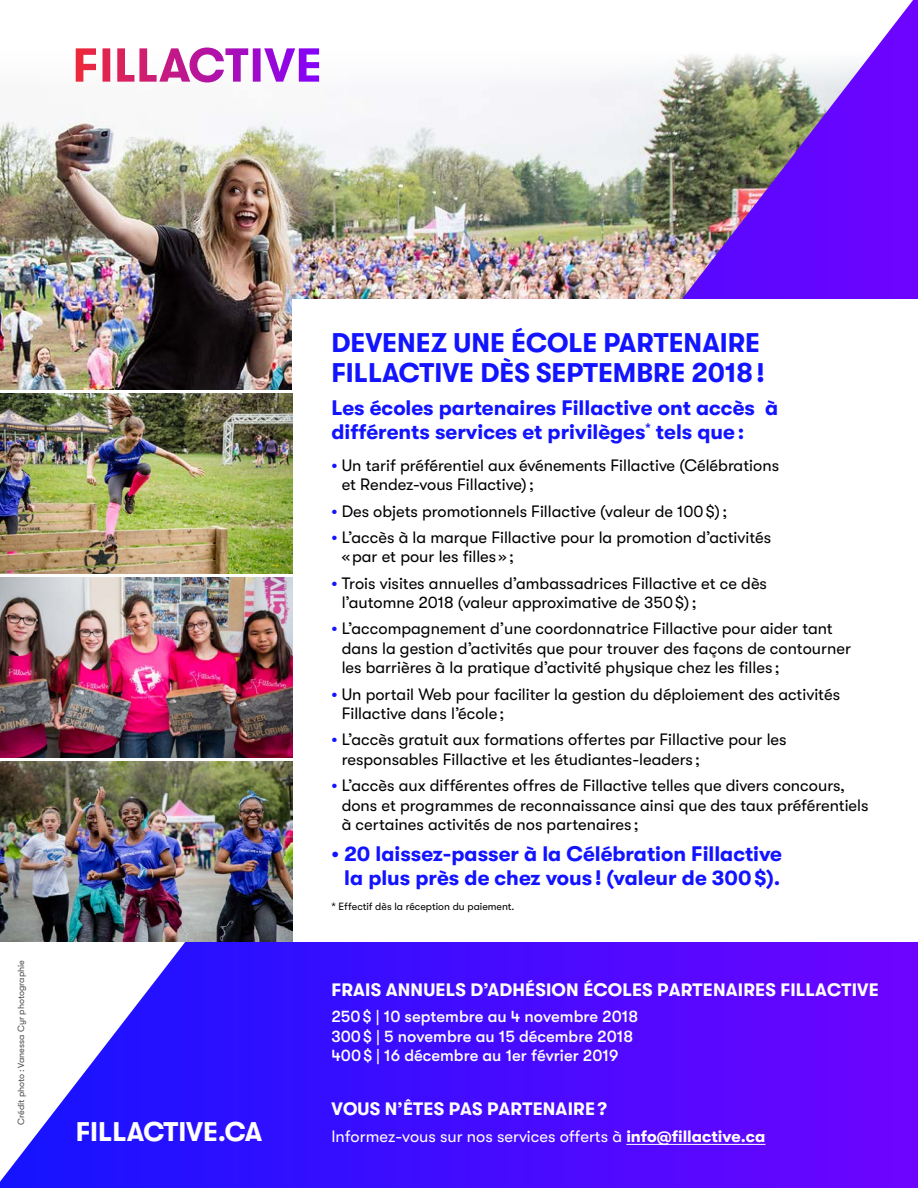
<style>
.page{position:relative;width:918px;height:1188px;background:#fff}
.page>*{position:absolute;margin:0;border:0;box-sizing:border-box;transform-origin:0 0}
.t1{font:700 27px/30px "GT Walsheim";color:#1314ff}
.t2{font:700 27px "GT Walsheim";color:#fff}
.t3{font:700 21px/24px "GT Walsheim";color:#1314ff}
.t4{font:700 18px "GT Walsheim";letter-spacing:.01em;color:#fff}
.t5{font:16.5px/19.5px "GT Walsheim";color:#000}
.t6{font:500 16.5px/19.5px "GT Walsheim";color:#fff}
.t7{font:16.5px "GT Walsheim";color:#fff}
.t8{font:10.5px "GT Walsheim";color:#000}
.t9{font:9px "GT Walsheim";color:#4d4d4d}
.s1{font-weight:700;color:#1314ff}
.s2{font-weight:700}
</style>
<div class="page">
<img style="left:0;top:0;width:918px;height:1188px">
<div style="left:292px;top:299px;width:626px;height:643px;background:#fff"></div>
<svg style="left:76px;top:48px;width:243px;height:35px"></svg>
<img style="left:0;top:393px;width:292px;height:181px">
<img style="left:0;top:761px;width:292px;height:181px">
<img style="left:0;top:577px;width:292px;height:181px">
<hr style="left:626px;top:1144px;width:139px;height:1px;background:#fff">
<p class="t9" style="left:16px;top:1125px;width:166px;rotate:-90deg">Crédit photo : Vanessa Cyr photographie</p>
<h1 class="t2" style="left:76px;top:1116px;width:188px">FILLACTIVE.CA</h1>
<h1 class="t1" style="left:332px;top:328px;width:435px">DEVENEZ UNE ÉCOLE PARTENAIRE<br>FILLACTIVE DÈS SEPTEMBRE 2018 !</h1>
<p class="t3" style="left:331px;top:396px;width:448px">Les écoles partenaires Fillactive ont accès à différents services et privilèges<sup>*</sup> tels que :</p>
<p class="t5" style="left:342px;top:456px;width:439px;text-indent:-10px"><span class="s1">•</span> Un tarif préférentiel aux événements Fillactive (Célébrations et Rendez-vous Fillactive) ;</p>
<p class="t5" style="left:332px;top:501px;width:397px"><span class="s1">•</span> Des objets promotionnels Fillactive (valeur de 100 $) ;</p>
<p class="t5" style="left:342px;top:528px;width:431px;text-indent:-10px"><span class="s1">•</span> L’accès à la marque Fillactive pour la promotion d’activités « par et pour les filles » ;</p>
<p class="t5" style="left:342px;top:573px;width:427px;text-indent:-10px"><span class="s1">•</span> Trois visites annuelles d’ambassadrices Fillactive et ce dès l’automne 2018 (valeur approximative de 350 $) ;</p>
<p class="t5" style="left:342px;top:619px;width:511px;text-indent:-10px"><span class="s1">•</span> L’accompagnement d’une coordonnatrice Fillactive pour aider tant dans la gestion d’activités que pour trouver des façons de contourner les barrières à la pratique d’activité physique chez les filles ;</p>
<p class="t5" style="left:342px;top:684px;width:500px;text-indent:-10px"><span class="s1">•</span> Un portail Web pour faciliter la gestion du déploiement des activités<br>Fillactive dans l’école ;</p>
<p class="t5" style="left:342px;top:730px;width:446px;text-indent:-10px"><span class="s1">•</span> L’accès gratuit aux formations offertes par Fillactive pour les responsables Fillactive et les étudiantes-leaders ;</p>
<p class="t5" style="left:342px;top:776px;width:528px;text-indent:-10px"><span class="s1">•</span> L’accès aux différentes offres de Fillactive telles que divers concours, dons et programmes de reconnaissance ainsi que des taux préférentiels à certaines activités de nos partenaires ;</p>
<p class="t3" style="left:332px;top:842px;width:452px;text-align:center">• 20 laissez-passer à la Célébration Fillactive la plus près de chez vous ! (valeur de 300 $).</p>
<p class="t8" style="left:332px;top:900px;width:185px">* Effectif dès la réception du paiement.</p>
<p class="t4" style="left:331px;top:980px;width:549px">FRAIS ANNUELS D’ADHÉSION ÉCOLES PARTENAIRES FILLACTIVE</p>
<p class="t6" style="left:331px;top:1007px;width:308px">250 $ | 10 septembre au 4 novembre 2018<br>300 $ | 5 novembre au 15 décembre 2018<br>400 $ | 16 décembre au 1er février 2019</p>
<p class="t4" style="left:331px;top:1099px;width:277px">VOUS N’ÊTES PAS PARTENAIRE ?</p>
<p class="t7" style="left:331px;top:1127px;width:436px">Informez-vous sur nos services offerts à <span class="s2">info@fillactive.ca</span></p>
</div>
